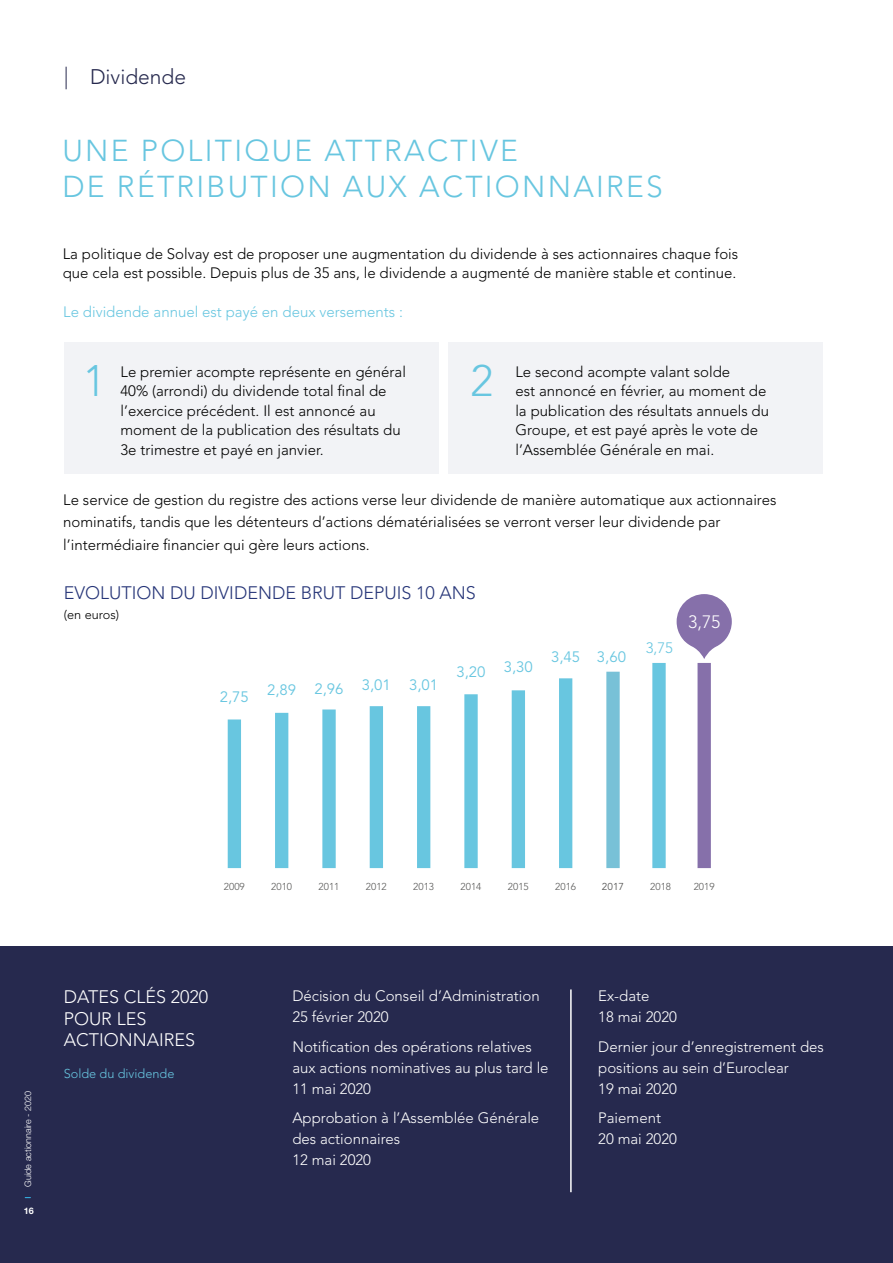
<style>
.page{position:relative;width:893px;height:1263px;background:#fff}
.page>*{position:absolute;margin:0;border:0;box-sizing:border-box;transform-origin:0 0}
.t1{font:300 43.8px "Avenir LT Pro";color:#68c6e0}
.t2{font:300 30px/36px "Avenir LT Pro";letter-spacing:.075em;color:#68c6e0}
.t3{font:300 21px "Avenir LT Pro";color:#26294e}
.t4{font:300 18px "Avenir LT Pro";color:#263578}
.t5{font:300 18px/21.6px "Avenir LT Pro";color:#fff}
.t6{font:300 17.85px "Avenir LT Pro";color:#fff}
.t7{font:300 15px/19.5px "Avenir LT Pro";color:#000}
.t8{font:300 15px/21px "Avenir LT Pro";color:#fff}
.t9{font:300 15px "Avenir LT Pro";color:#68c6e0}
.t10{font:15px "Avenir LT Pro";color:#68c6e0}
.t11{font:300 12.75px "Avenir LT Pro";color:#68c6e0}
.t12{font:300 12.75px "Avenir LT Pro";color:#000}
.t13{font:300 10.05px "Avenir LT Pro";color:#575756}
.t14{font:10.05px "Avenir LT Pro";color:#575756}
.t15{font:300 9px "Helvetica Neue LT Std";color:#fff}
.t16{font:700 9px "Helvetica Neue LT Std";color:#fff}
</style>
<div class="page">
<div style="left:0;top:946px;width:893px;height:317px;background:#26294e"></div>
<div style="left:64px;top:342px;width:374px;height:131px;background:#f2f3f6"></div>
<div style="left:448px;top:342px;width:375px;height:131px;background:#f2f3f6"></div>
<hr style="left:570px;top:989px;width:2px;height:203px;background:#fff">
<div style="left:652px;top:670px;width:14px;height:191px;background:#68c6e0"></div>
<div style="left:228px;top:726px;width:13px;height:135px;background:#68c6e0"></div>
<div style="left:275px;top:719px;width:13px;height:142px;background:#68c6e0"></div>
<div style="left:322px;top:716px;width:14px;height:145px;background:#68c6e0"></div>
<div style="left:370px;top:713px;width:13px;height:148px;background:#68c6e0"></div>
<div style="left:417px;top:713px;width:13px;height:148px;background:#68c6e0"></div>
<div style="left:464px;top:701px;width:14px;height:160px;background:#68c6e0"></div>
<div style="left:512px;top:697px;width:13px;height:164px;background:#68c6e0"></div>
<div style="left:559px;top:685px;width:13px;height:176px;background:#68c6e0"></div>
<div style="left:606px;top:678px;width:14px;height:183px;background:#78c1d7"></div>
<div style="left:697px;top:670px;width:14px;height:191px;background:#8670aa"></div>
<svg style="left:676px;top:594px;width:56px;height:65px"></svg>
<svg style="left:66px;top:67px;width:1px;height:22px"></svg>
<h3 class="t3" style="left:90px;top:65px;width:98px">Dividende</h3>
<h2 class="t2" style="left:62px;top:132px;width:602px">UNE POLITIQUE ATTRACTIVE<br>DE RÉTRIBUTION AUX ACTIONNAIRES</h2>
<p class="t7" style="left:63px;top:244px;width:677px">La politique de Solvay est de proposer une augmentation du dividende à ses actionnaires chaque fois que cela est possible. Depuis plus de 35 ans, le dividende a augmenté de manière stable et continue.</p>
<p class="t9" style="left:63px;top:303px;width:341px">Le dividende annuel est payé en deux versements :</p>
<h1 class="t1" style="left:83px;top:355px;width:24px">1</h1>
<h1 class="t1" style="left:470px;top:355px;width:24px">2</h1>
<p class="t7" style="left:120px;top:362px;width:287px">Le premier acompte représente en général 40% (arrondi) du dividende total final de l’exercice précédent. Il est annoncé au moment de la publication des résultats du 3e trimestre et payé en janvier.</p>
<p class="t7" style="left:515px;top:362px;width:255px">Le second acompte valant solde<br>est annoncé en février, au moment de la publication des résultats annuels du Groupe, et est payé après le vote de l’Assemblée Générale en mai.</p>
<p class="t7" style="left:63px;top:488px;width:715px;line-height:22.5px">Le service de gestion du registre des actions verse leur dividende de manière automatique aux actionnaires nominatifs, tandis que les détenteurs d’actions dématérialisées se verront verser leur dividende par l’intermédiaire financier qui gère leurs actions.</p>
<p class="t4" style="left:64px;top:583px;width:413px">EVOLUTION DU DIVIDENDE BRUT DEPUIS 10 ANS</p>
<p class="t12" style="left:64px;top:607px;width:57px">(en euros)</p>
<p class="t10" style="left:220px;top:679px;width:220px">2,75 2,89 2,96 3,01 3,01</p>
<p class="t10" style="left:456px;top:660px;width:78px">3,20 3,30</p>
<p class="t10" style="left:551px;top:648px;width:31px">3,45</p>
<p class="t10" style="left:597px;top:648px;width:31px">3,60</p>
<p class="t9" style="left:646px;top:639px;width:29px">3,75</p>
<p class="t6" style="left:688px;top:611px;width:34px">3,75</p>
<p class="t13" style="left:224px;top:880px;width:22px">2009</p>
<p class="t13" style="left:271px;top:880px;width:22px">2010</p>
<p class="t13" style="left:319px;top:880px;width:22px">2011</p>
<p class="t13" style="left:366px;top:880px;width:22px">2012</p>
<p class="t13" style="left:413px;top:880px;width:22px">2013</p>
<p class="t13" style="left:461px;top:880px;width:22px">2014</p>
<p class="t13" style="left:508px;top:880px;width:22px">2015</p>
<p class="t13" style="left:555px;top:880px;width:22px">2016</p>
<p class="t14" style="left:602px;top:880px;width:24px">2017</p>
<p class="t13" style="left:650px;top:880px;width:22px">2018</p>
<p class="t13" style="left:694px;top:880px;width:22px">2019</p>
<p class="t15" style="left:23px;top:1187px;width:97px;rotate:-90deg">Guide actionnaire - 2020</p>
<p class="t16" style="left:24px;top:1206px;width:12px">16</p>
<p class="t5" style="left:64px;top:986px;width:146px">DATES CLÉS 2020<br>POUR LES<br>ACTIONNAIRES</p>
<p class="t11" style="left:64px;top:1066px;width:112px">Solde du dividende</p>
<p class="t8" style="left:292px;top:985px;width:249px">Décision du Conseil d’Administration<br>25 février 2020</p>
<p class="t8" style="left:292px;top:1036px;width:258px">Notification des opérations relatives aux actions nominatives au plus tard le<br>11 mai 2020</p>
<p class="t8" style="left:292px;top:1108px;width:248px">Approbation à l’Assemblée Générale des actionnaires<br>12 mai 2020</p>
<p class="t8" style="left:598px;top:985px;width:80px">Ex-date<br>18 mai 2020</p>
<p class="t8" style="left:598px;top:1036px;width:227px">Dernier jour d’enregistrement des positions au sein d’Euroclear<br>19 mai 2020</p>
<p class="t8" style="left:598px;top:1108px;width:80px">Paiement<br>20 mai 2020</p>
</div>
